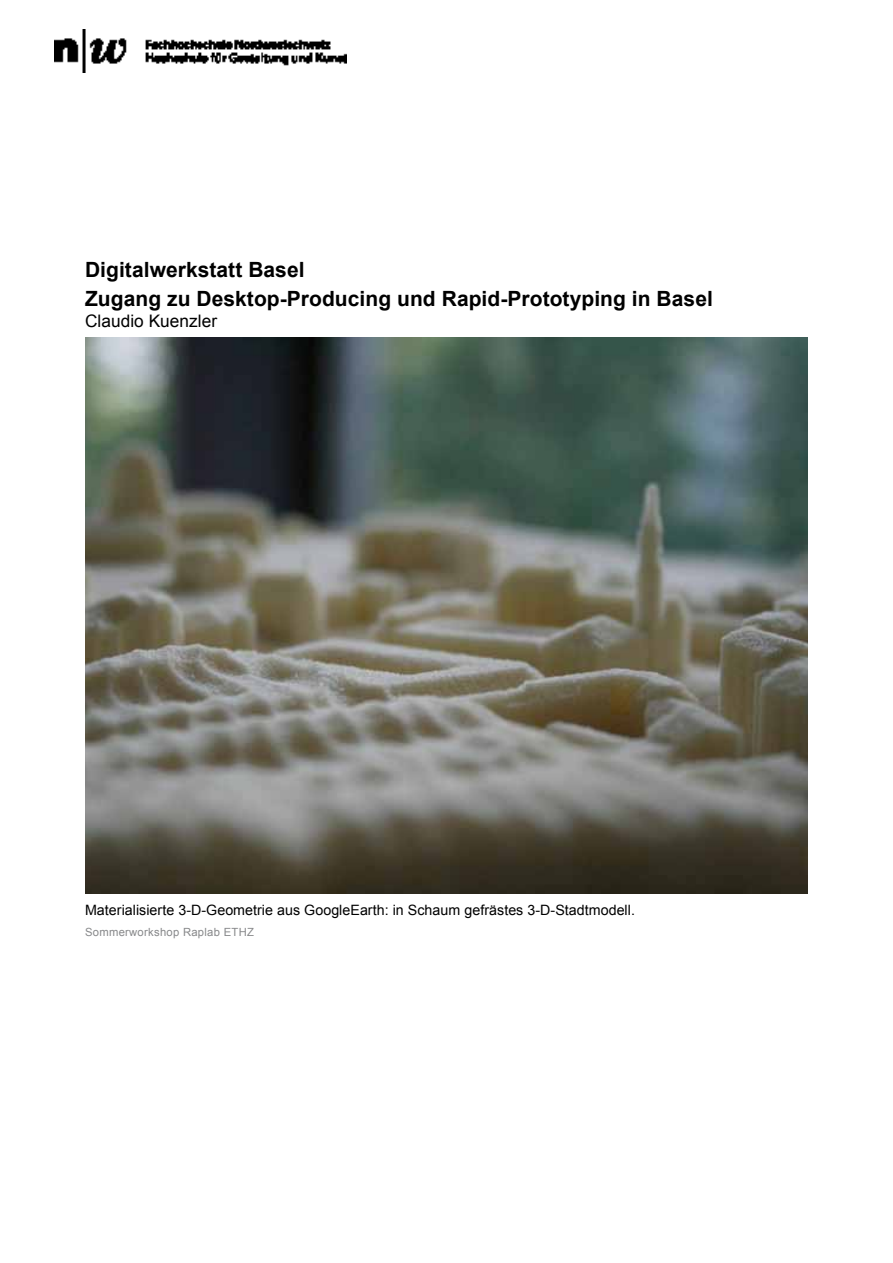
<style>
.page{position:relative;width:893px;height:1263px;background:#fff}
.page>*{position:absolute;margin:0;border:0;box-sizing:border-box;transform-origin:0 0}
.t1{font:700 21px/29.2px "Arial";letter-spacing:.005em;color:#000}
.t2{font:17.25px "Arial";letter-spacing:.005em;color:#000}
.t3{font:14.25px "Arial";letter-spacing:.005em;color:#000}
.t4{font:11.25px "Arial";letter-spacing:.025em;color:#87888a}
</style>
<div class="page">
<img style="left:55px;top:30px;width:292px;height:42px">
<img style="left:85px;top:337px;width:723px;height:557px">
<h1 class="t1" style="left:85px;top:255px;width:629px">Digitalwerkstatt Basel<br>Zugang zu Desktop-Producing und Rapid-Prototyping in Basel</h1>
<p class="t2" style="left:85px;top:310px;width:134px">Claudio Kuenzler</p>
<p class="t3" style="left:85px;top:901px;width:551px">Materialisierte 3-D-Geometrie aus GoogleEarth: in Schaum gefrästes 3-D-Stadtmodell.</p>
<p class="t4" style="left:85px;top:925px;width:170px">Sommerworkshop Raplab ETHZ</p>
</div>
